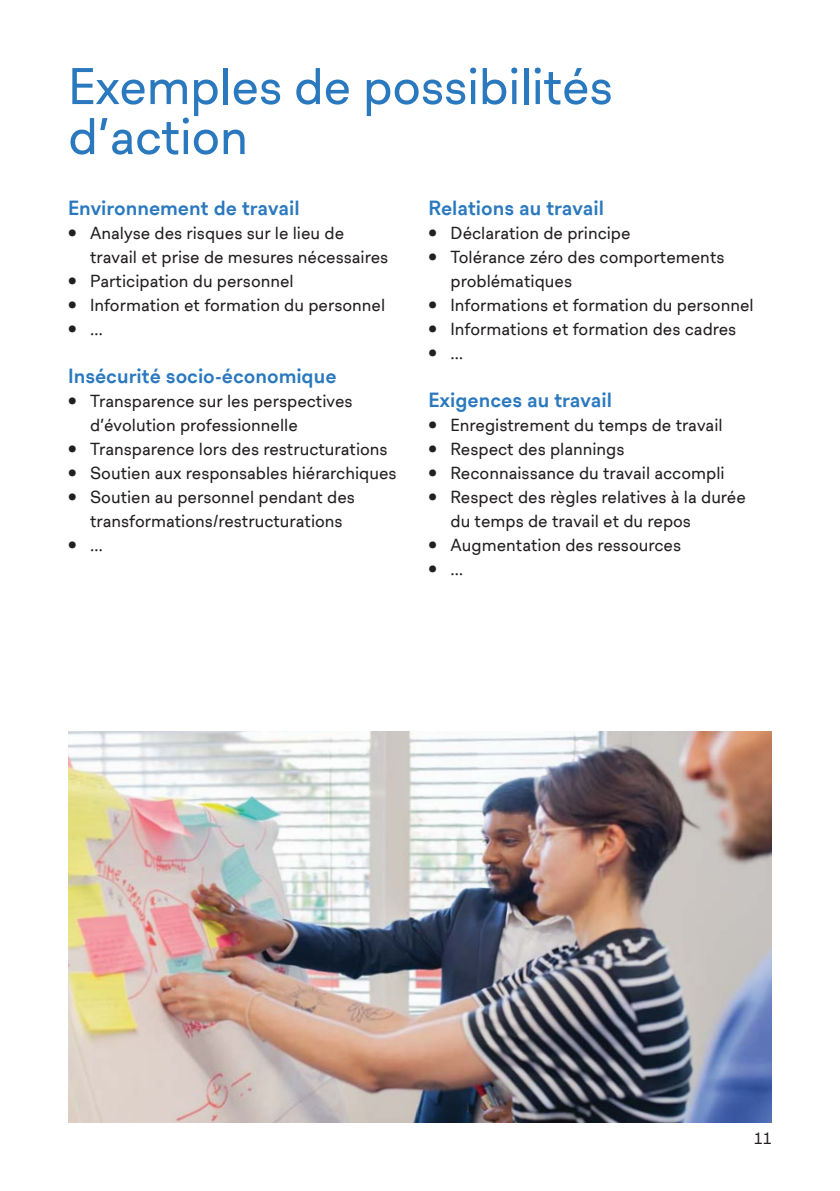
<style>
.page{position:relative;width:840px;height:1191px;background:#fff}
.page>*{position:absolute;margin:0;border:0;box-sizing:border-box;transform-origin:0 0}
.t1{font:50px/50px "Lausanne";letter-spacing:-.01em;color:#2a79be}
.t2{font:700 20px "Lausanne";color:#2a79be}
.t3{font:17px/24px "Lausanne";color:#231f20}
.t4{font:16px "Lausanne";color:#231f20}
</style>
<div class="page">
<img style="left:68px;top:731px;width:703px;height:392px">
<h1 class="t1" style="left:68px;top:64px;width:546px">Exemples de possibilités d’action</h1>
<p class="t2" style="left:68px;top:194px;width:233px">Environnement de travail</p>
<p class="t3" style="left:90px;top:222px;width:299px;text-indent:-22px">• Analyse des risques sur le lieu de travail et prise de mesures nécessaires</p>
<p class="t3" style="left:68px;top:270px;width:227px">• Participation du personnel</p>
<p class="t3" style="left:68px;top:294px;width:318px">• Information et formation du personnel</p>
<p class="t3" style="left:68px;top:318px;width:36px">• …</p>
<p class="t2" style="left:68px;top:362px;width:270px">Insécurité socio-économique</p>
<p class="t3" style="left:90px;top:390px;width:264px;text-indent:-22px">• Transparence sur les perspectives d’évolution professionnelle</p>
<p class="t3" style="left:68px;top:438px;width:321px">• Transparence lors des restructurations</p>
<p class="t3" style="left:68px;top:462px;width:330px">• Soutien aux responsables hiérarchiques</p>
<p class="t3" style="left:68px;top:486px;width:288px;text-align:center">• Soutien au personnel pendant des transformations/restructurations</p>
<p class="t3" style="left:68px;top:534px;width:36px">• …</p>
<p class="t2" style="left:428px;top:194px;width:177px">Relations au travail</p>
<p class="t3" style="left:428px;top:222px;width:203px">• Déclaration de principe</p>
<p class="t3" style="left:450px;top:246px;width:275px;text-indent:-22px">• Tolérance zéro des comportements problématiques</p>
<p class="t3" style="left:428px;top:294px;width:326px">• Informations et formation du personnel</p>
<p class="t3" style="left:428px;top:318px;width:309px">• Informations et formation des cadres</p>
<p class="t3" style="left:428px;top:342px;width:36px">• …</p>
<p class="t2" style="left:428px;top:386px;width:185px">Exigences au travail</p>
<p class="t3" style="left:428px;top:414px;width:295px">• Enregistrement du temps de travail</p>
<p class="t3" style="left:428px;top:438px;width:197px">• Respect des plannings</p>
<p class="t3" style="left:428px;top:462px;width:297px">• Reconnaissance du travail accompli</p>
<p class="t3" style="left:450px;top:486px;width:297px;text-indent:-22px">• Respect des règles relatives à la durée du temps de travail et du repos</p>
<p class="t3" style="left:428px;top:534px;width:254px">• Augmentation des ressources</p>
<p class="t3" style="left:428px;top:558px;width:36px">• …</p>
<p class="t4" style="left:753px;top:1127px;width:20px">11</p>
</div>
